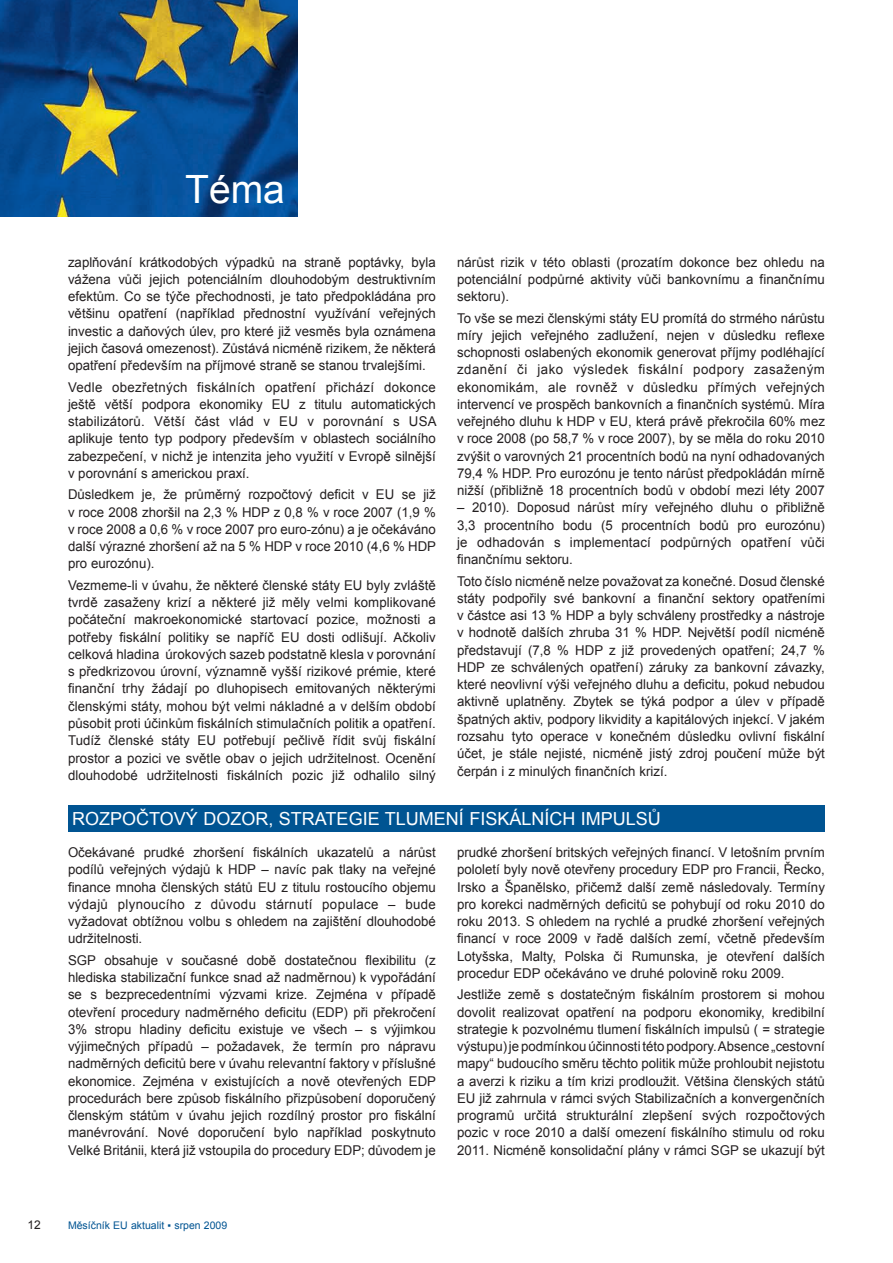
<style>
.page{position:relative;width:893px;height:1263px;background:#fff}
.page>*{position:absolute;margin:0;border:0;box-sizing:border-box;transform-origin:0 0}
.t1{font:39px "Arial";color:#fff}
.t2{font:18px "Arial";color:#fff}
.t3{font:13.5px/17.2px "Arial";color:#231f20;text-align:justify}
.t4{font:12px "Arial";color:#231f20}
.t5{font:10.5px "Arial";color:#005492}
</style>
<div class="page">
<img style="left:0;top:0;width:298px;height:217px">
<div style="left:68px;top:805px;width:757px;height:26px;background:#005492"></div>
<p class="t4" style="left:27px;top:1217px;width:15px">12</p>
<h1 class="t1" style="left:185px;top:163px;width:101px">Téma</h1>
<p class="t3" style="left:68px;top:253px;width:369px">zaplňování krátkodobých výpadků na straně poptávky, byla vážena vůči jejich potenciálním dlouhodobým destruktivním efektům. Co se týče přechodnosti, je tato předpokládána pro většinu opatření (například přednostní využívání veřejných investic a daňových úlev, pro které již vesměs byla oznámena jejich časová omezenost). Zůstává nicméně rizikem, že některá opatření především na příjmové straně se stanou trvalejšími.</p>
<p class="t3" style="left:68px;top:378px;width:370px">Vedle obezřetných fiskálních opatření přichází dokonce ještě větší podpora ekonomiky EU z titulu automatických stabilizátorů. Větší část vlád v EU v porovnání s USA aplikuje tento typ podpory především v oblastech sociálního zabezpečení, v nichž je intenzita jeho využití v Evropě silnější v porovnání s americkou praxí.</p>
<p class="t3" style="left:68px;top:486px;width:370px">Důsledkem je, že průměrný rozpočtový deficit v EU se již v roce 2008 zhoršil na 2,3 % HDP z 0,8 % v roce 2007 (1,9 % v roce 2008 a 0,6 % v roce 2007 pro euro-zónu) a je očekáváno další výrazné zhoršení až na 5 % HDP v roce 2010 (4,6 % HDP pro eurozónu).</p>
<p class="t3" style="left:68px;top:577px;width:369px">Vezmeme-li v úvahu, že některé členské státy EU byly zvláště tvrdě zasaženy krizí a některé již měly velmi komplikované počáteční makroekonomické startovací pozice, možnosti a potřeby fiskální politiky se napříč EU dosti odlišují. Ačkoliv celková hladina úrokových sazeb podstatně klesla v porovnání s předkrizovou úrovní, významně vyšší rizikové prémie, které finanční trhy žádají po dluhopisech emitovaných některými členskými státy, mohou být velmi nákladné a v delším období působit proti účinkům fiskálních stimulačních politik a opatření.<br>Tudíž členské státy EU potřebují pečlivě řídit svůj fiskální prostor a pozici ve světle obav o jejich udržitelnost. Ocenění dlouhodobé udržitelnosti fiskálních pozic již odhalilo silný</p>
<p class="t3" style="left:457px;top:253px;width:369px">nárůst rizik v této oblasti (prozatím dokonce bez ohledu na potenciální podpůrné aktivity vůči bankovnímu a finančnímu sektoru).</p>
<p class="t3" style="left:457px;top:309px;width:369px">To vše se mezi členskými státy EU promítá do strmého nárůstu míry jejich veřejného zadlužení, nejen v důsledku reflexe schopnosti oslabených ekonomik generovat příjmy podléhající zdanění či jako výsledek fiskální podpory zasaženým ekonomikám, ale rovněž v důsledku přímých veřejných intervencí ve prospěch bankovních a finančních systémů. Míra veřejného dluhu k HDP v EU, která právě překročila 60% mez v roce 2008 (po 58,7 % v roce 2007), by se měla do roku 2010 zvýšit o varovných 21 procentních bodů na nyní odhadovaných 79,4 % HDP. Pro eurozónu je tento nárůst předpokládán mírně nižší (přibližně 18 procentních bodů v období mezi léty 2007</p>
<p class="t3" style="left:457px;top:499px;width:369px">– 2010). Doposud nárůst míry veřejného dluhu o přibližně 3,3 procentního bodu (5 procentních bodů pro eurozónu) je odhadován s implementací podpůrných opatření vůči finančnímu sektoru.</p>
<p class="t3" style="left:457px;top:572px;width:369px">Toto číslo nicméně nelze považovat za konečné. Dosud členské státy podpořily své bankovní a finanční sektory opatřeními v částce asi 13 % HDP a byly schváleny prostředky a nástroje v hodnotě dalších zhruba 31 % HDP. Největší podíl nicméně představují (7,8 % HDP z již provedených opatření; 24,7 % HDP ze schválených opatření) záruky za bankovní závazky, které neovlivní výši veřejného dluhu a deficitu, pokud nebudou aktivně uplatněny. Zbytek se týká podpor a úlev v případě špatných aktiv, podpory likvidity a kapitálových injekcí. V jakém rozsahu tyto operace v konečném důsledku ovlivní fiskální účet, je stále nejisté, nicméně jistý zdroj poučení může být čerpán i z minulých finančních krizí.</p>
<h2 class="t2" style="left:72px;top:806px;width:590px">ROZPOČTOVÝ DOZOR, STRATEGIE TLUMENÍ FISKÁLNÍCH IMPULSŮ</h2>
<p class="t3" style="left:68px;top:844px;width:369px">Očekávané prudké zhoršení fiskálních ukazatelů a nárůst podílů veřejných výdajů k HDP – navíc pak tlaky na veřejné finance mnoha členských států EU z titulu rostoucího objemu výdajů plynoucího z důvodu stárnutí populace – bude vyžadovat obtížnou volbu s ohledem na zajištění dlouhodobé udržitelnosti.</p>
<p class="t3" style="left:68px;top:952px;width:370px">SGP obsahuje v současné době dostatečnou flexibilitu (z hlediska stabilizační funkce snad až nadměrnou) k vypořádání se s bezprecedentními výzvami krize. Zejména v případě otevření procedury nadměrného deficitu (EDP) při překročení 3% stropu hladiny deficitu existuje ve všech – s výjimkou výjimečných případů – požadavek, že termín pro nápravu nadměrných deficitů bere v úvahu relevantní faktory v příslušné ekonomice. Zejména v existujících a nově otevřených EDP procedurách bere způsob fiskálního přizpůsobení doporučený členským státům v úvahu jejich rozdílný prostor pro fiskální manévrování. Nové doporučení bylo například poskytnuto Velké Británii, která již vstoupila do procedury EDP; důvodem je</p>
<p class="t3" style="left:457px;top:844px;width:369px">prudké zhoršení britských veřejných financí. V letošním prvním pololetí byly nově otevřeny procedury EDP pro Francii, Řecko, Irsko a Španělsko, přičemž další země následovaly. Termíny pro korekci nadměrných deficitů se pohybují od roku 2010 do roku 2013. S ohledem na rychlé a prudké zhoršení veřejných financí v roce 2009 v řadě dalších zemí, včetně především Lotyšska, Malty, Polska či Rumunska, je otevření dalších procedur EDP očekáváno ve druhé polovině roku 2009.</p>
<p class="t3" style="left:457px;top:986px;width:369px">Jestliže země s dostatečným fiskálním prostorem si mohou dovolit realizovat opatření na podporu ekonomiky, kredibilní strategie k pozvolnému tlumení fiskálních impulsů ( = strategie výstupu) je podmínkou účinnosti této podpory. Absence „cestovní mapy“ budoucího směru těchto politik může prohloubit nejistotu a averzi k riziku a tím krizi prodloužit. Většina členských států EU již zahrnula v rámci svých Stabilizačních a konvergenčních programů určitá strukturální zlepšení svých rozpočtových pozic v roce 2010 a další omezení fiskálního stimulu od roku 2011. Nicméně konsolidační plány v rámci SGP se ukazují být</p>
<p class="t5" style="left:68px;top:1218px;width:161px">Měsíčník EU aktualit ▪ srpen 2009</p>
</div>
